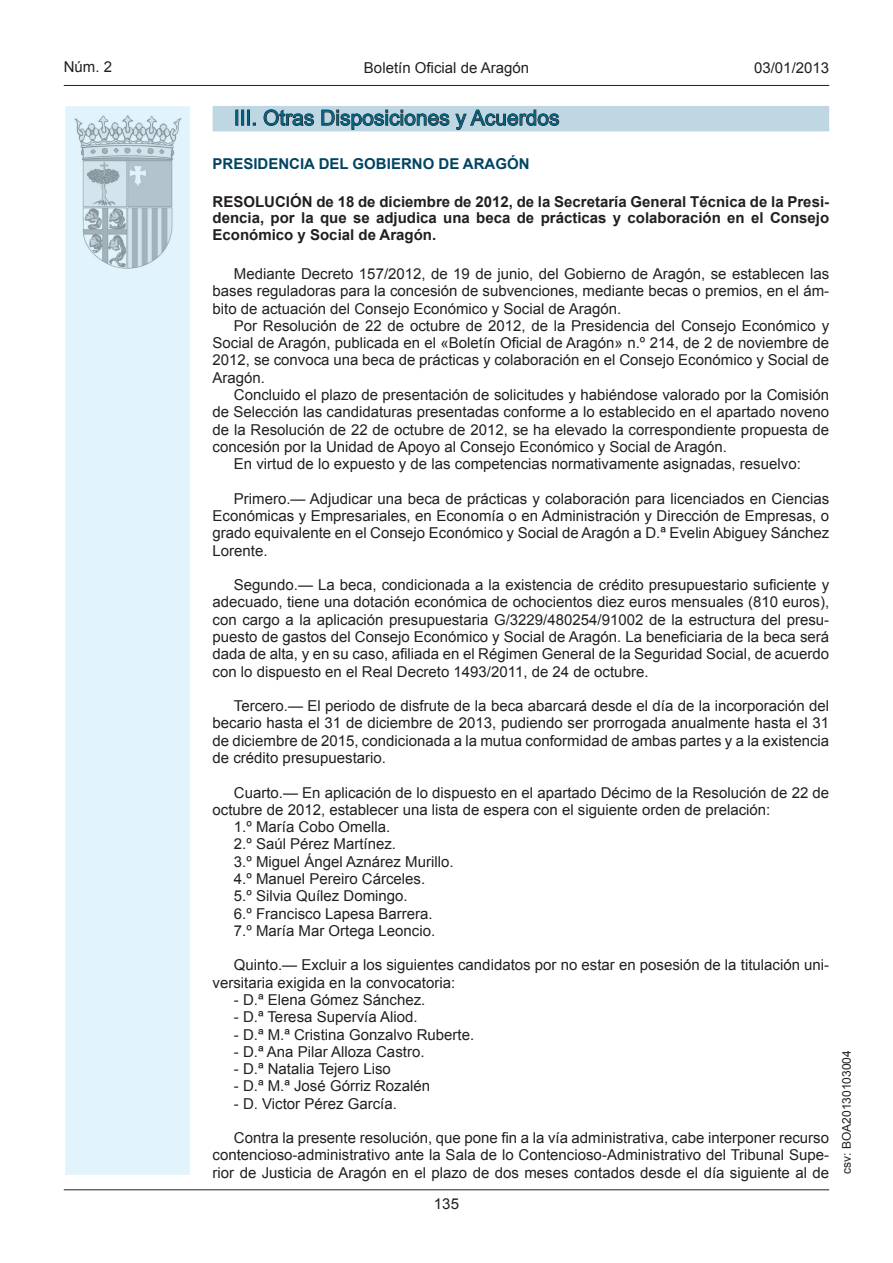
<style>
.page{position:relative;width:893px;height:1263px;background:#fff}
.page>*{position:absolute;margin:0;border:0;box-sizing:border-box;transform-origin:0 0}
.t1{font:21px "Arial";color:#006180}
.t2{font:15px/17.2px "Arial";color:#231f20;text-align:justify}
.t3{font:700 15px/16.5px "Arial";color:#231f20;text-align:justify}
.t4{font:700 15px "Arial";color:#004462}
.t5{font:12px "Arial";color:#231f20}
</style>
<div class="page">
<hr style="left:64px;top:85px;width:765px;height:1px;background:#231f20">
<div style="left:65px;top:105px;width:126px;height:1070px;background:#e1f4fc"></div>
<div style="left:64px;top:105px;width:127px;height:1071px;border:2px solid #fff"></div>
<img style="left:75px;top:115px;width:106px;height:153px">
<hr style="left:64px;top:1189px;width:765px;height:1px;background:#231f20">
<div style="left:213px;top:106px;width:616px;height:25px;background:#bfd6e3"></div>
<svg style="left:236px;top:110px;width:19px;height:15px"></svg>
<svg style="left:263px;top:109px;width:51px;height:17px"></svg>
<svg style="left:321px;top:109px;width:238px;height:21px"></svg>
<p class="t2" style="left:64px;top:59px;width:50px">Núm. 2</p>
<p class="t2" style="left:364px;top:59px;width:167px">Boletín Oficial de Aragón</p>
<p class="t2" style="left:754px;top:59px;width:77px">03/01/2013</p>
<h1 class="t1" style="left:234px;top:104px;width:327px">III. Otras Disposiciones y Acuerdos</h1>
<p class="t4" style="left:213px;top:154px;width:318px">PRESIDENCIA DEL GOBIERNO DE ARAGÓN</p>
<p class="t3" style="left:213px;top:194px;width:618px">RESOLUCIÓN de 18 de diciembre de 2012, de la Secretaría General Técnica de la Presi&shy;dencia, por la que se adjudica una beca de prácticas y colaboración en el Consejo Económico y Social de Aragón.</p>
<p class="t2" style="left:213px;top:265px;width:618px;text-indent:21px">Mediante Decreto 157/2012, de 19 de junio, del Gobierno de Aragón, se establecen las bases reguladoras para la concesión de subvenciones, mediante becas o premios, en el ám&shy;bito de actuación del Consejo Económico y Social de Aragón.</p>
<p class="t2" style="left:213px;top:317px;width:618px;text-indent:21px">Por Resolución de 22 de octubre de 2012, de la Presidencia del Consejo Económico y Social de Aragón, publicada en el «Boletín Oficial de Aragón» n.º 214, de 2 de noviembre de 2012, se convoca una beca de prácticas y colaboración en el Consejo Económico y Social de Aragón.</p>
<p class="t2" style="left:234px;top:386px;width:597px">Concluido el plazo de presentación de solicitudes y habiéndose valorado por la Comisión</p>
<p class="t2" style="left:213px;top:404px;width:618px">de Selección las candidaturas presentadas conforme a lo establecido en el apartado noveno</p>
<p class="t2" style="left:213px;top:421px;width:618px">de la Resolución de 22 de octubre de 2012, se ha elevado la correspondiente propuesta de</p>
<p class="t2" style="left:213px;top:438px;width:516px">concesión por la Unidad de Apoyo al Consejo Económico y Social de Aragón.</p>
<p class="t2" style="left:234px;top:455px;width:568px">En virtud de lo expuesto y de las competencias normativamente asignadas, resuelvo:</p>
<p class="t2" style="left:213px;top:490px;width:618px;text-indent:21px">Primero.— Adjudicar una beca de prácticas y colaboración para licenciados en Ciencias Económicas y Empresariales, en Economía o en Administración y Dirección de Empresas, o grado equivalente en el Consejo Económico y Social de Aragón a D.ª Evelin Abiguey Sánchez Lorente.</p>
<p class="t2" style="left:213px;top:576px;width:618px;text-indent:21px">Segundo.— La beca, condicionada a la existencia de crédito presupuestario suficiente y adecuado, tiene una dotación económica de ochocientos diez euros mensuales (810 euros), con cargo a la aplicación presupuestaria G/3229/480254/91002 de la estructura del presu&shy;puesto de gastos del Consejo Económico y Social de Aragón. La beneficiaria de la beca será dada de alta, y en su caso, afiliada en el Régimen General de la Seguridad Social, de acuerdo con lo dispuesto en el Real Decreto 1493/2011, de 24 de octubre.</p>
<p class="t2" style="left:213px;top:697px;width:618px;text-indent:21px">Tercero.— El periodo de disfrute de la beca abarcará desde el día de la incorporación del becario hasta el 31 de diciembre de 2013, pudiendo ser prorrogada anualmente hasta el 31 de diciembre de 2015, condicionada a la mutua conformidad de ambas partes y a la existencia de crédito presupuestario.</p>
<p class="t2" style="left:234px;top:784px;width:597px">Cuarto.— En aplicación de lo dispuesto en el apartado Décimo de la Resolución de 22 de</p>
<p class="t2" style="left:213px;top:801px;width:559px">octubre de 2012, establecer una lista de espera con el siguiente orden de prelación:</p>
<p class="t2" style="left:234px;top:818px;width:158px">1.º María Cobo Omella.</p>
<p class="t2" style="left:234px;top:836px;width:164px">2.º Saúl Pérez Martínez.</p>
<p class="t2" style="left:234px;top:853px;width:221px">3.º Miguel Ángel Aznárez Murillo.</p>
<p class="t2" style="left:234px;top:870px;width:193px">4.º Manuel Pereiro Cárceles.</p>
<p class="t2" style="left:234px;top:887px;width:175px">5.º Silvia Quílez Domingo.</p>
<p class="t2" style="left:234px;top:905px;width:200px">6.º Francisco Lapesa Barrera.</p>
<p class="t2" style="left:234px;top:922px;width:203px">7.º María Mar Ortega Leoncio.</p>
<p class="t2" style="left:213px;top:957px;width:618px;text-indent:21px">Quinto.— Excluir a los siguientes candidatos por no estar en posesión de la titulación uni&shy;versitaria exigida en la convocatoria:</p>
<p class="t2" style="left:234px;top:991px;width:193px">- D.ª Elena Gómez Sánchez.</p>
<p class="t2" style="left:234px;top:1008px;width:185px">- D.ª Teresa Supervía Aliod.</p>
<p class="t2" style="left:234px;top:1026px;width:242px">- D.ª M.ª Cristina Gonzalvo Ruberte.</p>
<p class="t2" style="left:234px;top:1043px;width:192px">- D.ª Ana Pilar Alloza Castro.</p>
<p class="t2" style="left:234px;top:1060px;width:158px">- D.ª Natalia Tejero Liso</p>
<p class="t2" style="left:234px;top:1077px;width:198px">- D.ª M.ª José Górriz Rozalén</p>
<p class="t2" style="left:234px;top:1095px;width:165px">- D. Victor Pérez García.</p>
<p class="t2" style="left:213px;top:1129px;width:618px;text-indent:21px">Contra la presente resolución, que pone fin a la vía administrativa, cabe interponer recurso contencioso-administrativo ante la Sala de lo Contencioso-Administrativo del Tribunal Supe&shy;rior de Justicia de Aragón en el plazo de dos meses contados desde el día siguiente al de</p>
<p class="t2" style="left:434px;top:1195px;width:27px">135</p>
<p class="t5" style="left:839px;top:1174px;width:125px;rotate:-90deg">csv: BOA20130103004</p>
</div>
